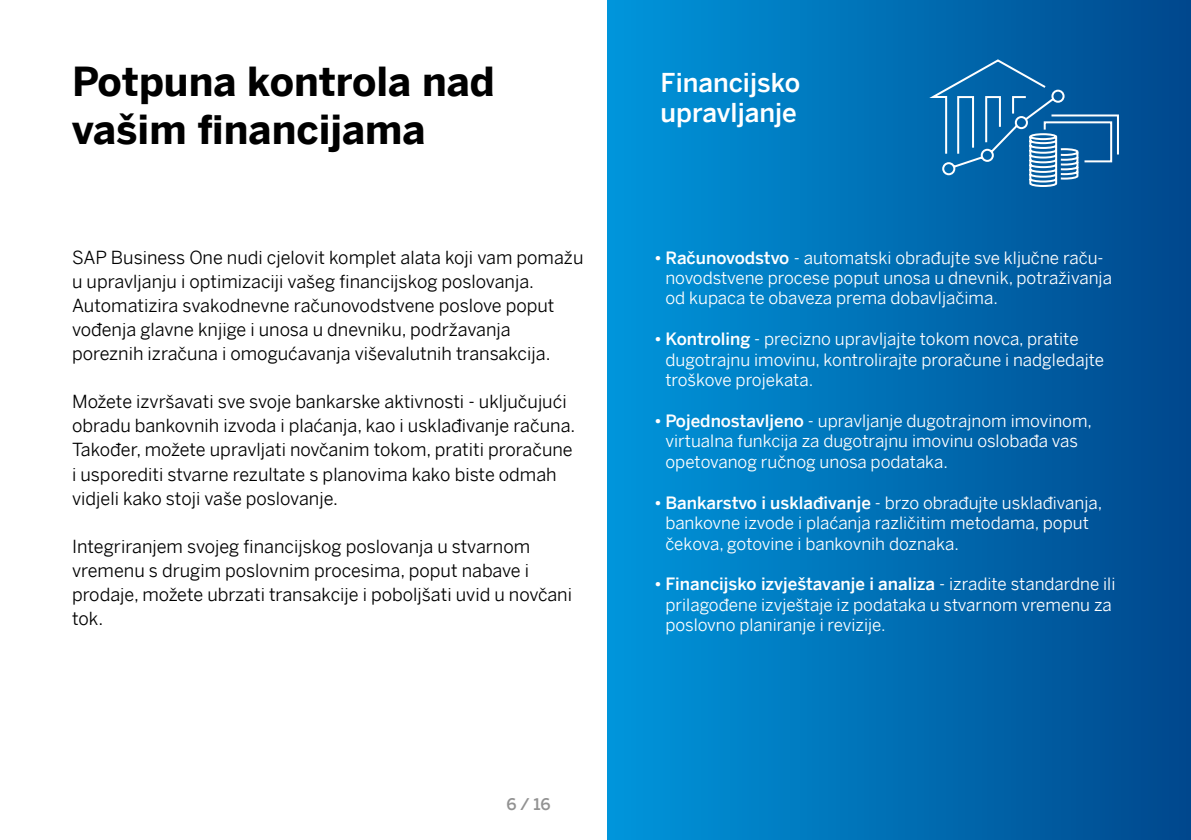
<style>
.page{position:relative;width:1191px;height:840px;background:#fff}
.page>*{position:absolute;margin:0;border:0;box-sizing:border-box;transform-origin:0 0}
.t1{font:700 40px/48px "Benton Sans";color:#000}
.t2{font:500 26px/30px "Benton Sans";color:#fff}
.t3{font:18px/24px "Benton Sans";color:#000}
.t4{font:17px/20.4px "Benton Sans";color:#fff}
.t5{font:500 16px "Benton Sans";color:#929292}
.s1{font-weight:500}
</style>
<div class="page">
<div style="left:608px;top:0;width:583px;height:839px;background:linear-gradient(to right,#0096db,#00478c)"></div>
<svg style="left:925px;top:58px;width:195px;height:130px;background:#1f72ae"></svg>
<h1 class="t1" style="left:72px;top:53px;width:424px">Potpuna kontrola nad vašim financijama</h1>
<h2 class="t2" style="left:660px;top:65px;width:141px">Financijsko upravljanje</h2>
<p class="t3" style="left:72px;top:243px;width:513px">SAP Business One nudi cjelovit komplet alata koji vam pomažu u upravljanju i optimizaciji vašeg financijskog poslovanja.<br>Automatizira svakodnevne računovodstvene poslove poput vođenja glavne knjige i unosa u dnevniku, podržavanja poreznih izračuna i omogućavanja viševalutnih transakcija.</p>
<p class="t3" style="left:72px;top:387px;width:505px">Možete izvršavati sve svoje bankarske aktivnosti - uključujući obradu bankovnih izvoda i plaćanja, kao i usklađivanje računa.<br>Također, možete upravljati novčanim tokom, pratiti proračune i usporediti stvarne rezultate s planovima kako biste odmah vidjeli kako stoji vaše poslovanje.</p>
<p class="t3" style="left:72px;top:531px;width:501px">Integriranjem svojeg financijskog poslovanja u stvarnom vremenu s drugim poslovnim procesima, poput nabave i prodaje, možete ubrzati transakcije i poboljšati uvid u novčani tok.</p>
<p class="t5" style="left:506px;top:789px;width:46px">6/16</p>
<p class="t4" style="left:665px;top:245px;width:448px;text-indent:-11px"><span class="s1">• Računovodstvo</span> - automatski obrađujte sve ključne raču&shy;novodstvene procese poput unosa u dnevnik, potraživanja od kupaca te obaveza prema dobavljačima.</p>
<p class="t4" style="left:665px;top:326px;width:440px;text-indent:-11px"><span class="s1">• Kontroling</span> - precizno upravljajte tokom novca, pratite dugotrajnu imovinu, kontrolirajte proračune i nadgledajte troškove projekata.</p>
<p class="t4" style="left:665px;top:408px;width:428px;text-indent:-11px"><span class="s1">• Pojednostavljeno</span> - upravljanje dugotrajnom imovinom, virtualna funkcija za dugotrajnu imovinu oslobađa vas opetovanog ručnog unosa podataka.</p>
<p class="t4" style="left:665px;top:490px;width:438px;text-indent:-11px"><span class="s1">• Bankarstvo i usklađivanje</span> - brzo obrađujte usklađivanja, bankovne izvode i plaćanja različitim metodama, poput čekova, gotovine i bankovnih doznaka.</p>
<p class="t4" style="left:665px;top:571px;width:451px;text-indent:-11px"><span class="s1">• Financijsko izvještavanje i analiza</span> - izradite standardne ili prilagođene izvještaje iz podataka u stvarnom vremenu za poslovno planiranje i revizije.</p>
</div>
